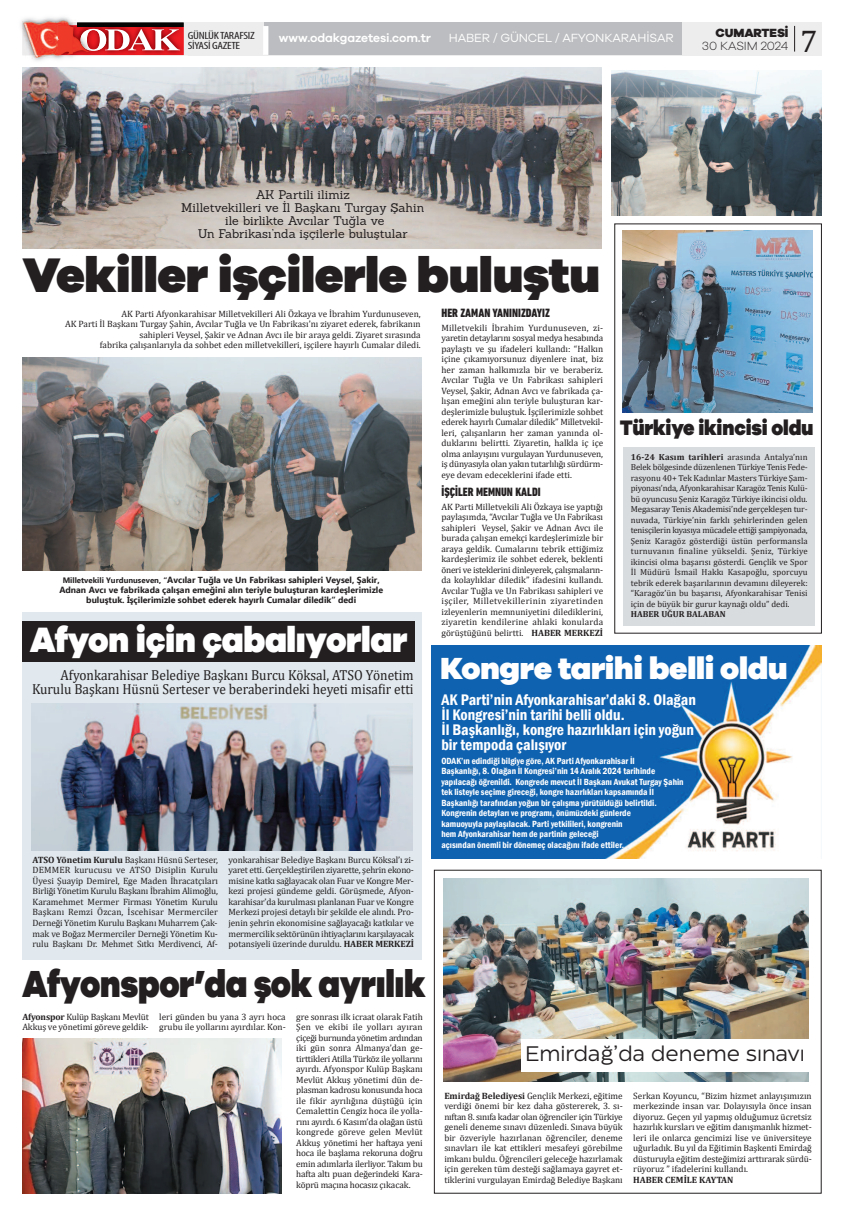
<style>
.page{position:relative;width:844px;height:1216px;background:#fff}
.page>*{position:absolute;margin:0;border:0;box-sizing:border-box;transform-origin:0 0}
.t1{font:900 50.05px "Galano Grotesque";letter-spacing:-.01em;color:#231f20}
.t2{font:900 38.85px "Galano Grotesque";letter-spacing:-.01em;color:#231f20;scale:.86 1}
.t3{font:900 36.31px "Galano Grotesque";letter-spacing:-.01em;color:#fff;scale:.93 1}
.t4{font:900 31.5px "Galano Grotesque";letter-spacing:-.01em;color:#fff}
.t5{font:31.5px "Cambria";color:#231f20}
.t6{font:900 21.61px "Galano Grotesque";letter-spacing:-.01em;color:#231f20;scale:.91 1}
.t7{font:21px "Eastman Roman Trial";color:#231f20}
.t8{font:600 condensed 15.75px/14.9px "Franklin Gothic";color:#fff}
.t9{font:14.53px/14.9px "Cambria";color:#231f20;text-align:right;scale:.92 1}
.t10{font:12.25px/13.1px "Sanchez";letter-spacing:-.005em;color:#231f20;text-align:center}
.t11{font:800 condensed 12.25px "DIN Next LT Pro";color:#231f20}
.t12{font:12.25px "Galano Grotesque";letter-spacing:-.01em;color:#fff}
.t13{font:600 12.25px "Galano Grotesque";letter-spacing:-.01em;color:#fff}
.t14{font:300 12.25px "Galano Grotesque";letter-spacing:-.01em;color:#231f20}
.t15{font:800 12.25px "Galano Grotesque";letter-spacing:-.01em;color:#231f20}
.t16{font:condensed 10.5px/10.5px "Myriad Pro";letter-spacing:-.025em;color:#231f20;scale:1.23 1}
.t17{font:9.19px/10.5px "Cambria";color:#231f20;text-align:justify}
.t18{font:600 condensed 9.19px/10.5px "Franklin Gothic";color:#fff}
.t19{font:700 9.19px "Cambria";color:#231f20}
.t20{font:8.75px/10.5px "Cambria";color:#231f20;text-align:justify}
.t21{font:700 8.75px/9.6px "Ebrima";color:#231f20;text-align:center}
.t22{font:700 8.75px "Cambria";color:#231f20}
.s1{font-size:7.88px}
.s2{font-weight:700}
</style>
<div class="page">
<div style="left:22px;top:612px;width:399px;height:347px;background:#e1e9ee"></div>
<div style="left:22px;top:22px;width:799px;height:33px;background:#ededee"></div>
<svg style="left:794px;top:26px;width:1px;height:26px"></svg>
<img style="left:180px;top:22px;width:4px;height:33px">
<img style="left:180px;top:27px;width:3px;height:28px">
<img style="left:180px;top:23px;width:3px;height:4px">
<img style="left:21px;top:21px;width:82px;height:47px">
<img style="left:73px;top:55px;width:34px;height:4px">
<img style="left:25px;top:55px;width:37px;height:5px">
<img style="left:22px;top:17px;width:50px;height:5px">
<img style="left:22px;top:22px;width:41px;height:33px">
<img style="left:58px;top:25px;width:5px;height:30px">
<svg style="left:63px;top:21px;width:117px;height:34px;background:#c35254"></svg>
<img style="left:80px;top:30px;width:11px;height:21px">
<div style="left:264px;top:22px;width:417px;height:33px;background:#bcbdc0"></div>
<div style="left:263px;top:26px;width:5px;height:29px;background:#fff"></div>
<img style="left:22px;top:68px;width:579px;height:180px">
<img style="left:22px;top:357px;width:399px;height:213px">
<img style="left:611px;top:71px;width:210px;height:144px">
<div style="left:614px;top:224px;width:207px;height:409px;border:1px solid #231f20"></div>
<div style="left:22px;top:621px;width:392px;height:40px;background:#231f20"></div>
<img style="left:31px;top:703px;width:382px;height:147px">
<img style="left:622px;top:231px;width:190px;height:182px">
<div style="left:623px;top:447px;width:192px;height:178px;background:#d9dcdf"></div>
<img style="left:22px;top:1038px;width:260px;height:155px">
<img style="left:431px;top:645px;width:390px;height:213px">
<img style="left:443px;top:878px;width:364px;height:203px">
<div style="left:521px;top:1039px;width:287px;height:32px;background:#fff"></div>
<p class="t16" style="left:188px;top:31px;width:56px">GÜNLÜKTARAFSIZ<br>SİYASİGAZETE</p>
<h3 class="t13" style="left:279px;top:33px;width:154px">www.odakgazetesi.com.tr</h3>
<h3 class="t12" style="left:449px;top:33px;width:226px">HABER / GÜNCEL / AFYONKARAHİSAR</h3>
<h3 class="t15" style="left:715px;top:28px;width:74px">CUMARTESİ</h3>
<h3 class="t14" style="left:701px;top:41px;width:88px">30 KASIM 2024</h3>
<h3 class="t5" style="left:800px;top:22px;width:19px">7</h3>
<h3 class="t10" style="left:181px;top:189px;width:244px">AK Partili ilimiz<br>Milletvekilleri ve İl Başkanı Turgay Şahin ile birlikte Avcılar Tuğla ve<br>Un Fabrikası’nda işçilerle buluştular</h3>
<h1 class="t1" style="left:22px;top:256px;width:579px">Vekiller işçilerle buluştu</h1>
<p class="t17" style="left:65px;top:308px;width:357px;text-align:right">AK Parti Afyonkarahisar Milletvekilleri Ali Özkaya ve İbrahim Yurdunuseven,<br>AK Parti İl Başkanı Turgay Şahin, Avcılar Tuğla ve Un Fabrikası’nı ziyaret ederek, fabrikanın sahipleri Veysel, Şakir ve Adnan Avcı ile bir araya geldi. Ziyaret sırasında<br>fabrika çalışanlarıyla da sohbet eden milletvekilleri, işçilere hayırlı Cumalar diledi.</p>
<p class="t21" style="left:59px;top:575px;width:325px"><span class="s1">Milletvekili Yurdunuseven, “</span>Avcılar Tuğla ve Un Fabrikası sahipleri Veysel, Şakir,<br>Adnan Avcı ve fabrikada çalışan emeğini alın teriyle buluşturan kardeşlerimizle buluştuk. İşçilerimizle sohbet ederek hayırlı Cumalar diledik” dedi</p>
<h3 class="t3" style="left:30px;top:626px;width:407px">Afyon için çabalıyorlar</h3>
<h3 class="t9" style="left:32px;top:666px;width:416px">Afyonkarahisar Belediye Başkanı Burcu Köksal, ATSO Yönetim<br>Kurulu Başkanı Hüsnü Serteser ve beraberindeki heyeti misafir etti</h3>
<p class="t17" style="left:33px;top:854px;width:187px"><span class="s2">ATSO Yönetim Kurulu</span> Başkanı Hüsnü Serteser, DEMMER kurucusu ve ATSO Disiplin Kurulu Üyesi Şuayip Demirel, Ege Maden İhracatçıları Birliği Yönetim Kurulu Başkanı İbrahim Alimoğlu, Karamehmet Mermer Firması Yönetim Kurulu Başkanı Remzi Özcan, İscehisar Mermerciler Derneği Yönetim Kurulu Başkanı Muharrem Çak&shy;mak ve Boğaz Mermerciler Derneği Yönetim Ku&shy;rulu Başkanı Dr. Mehmet Sıtkı Merdivenci, Af-</p>
<p class="t17" style="left:228px;top:854px;width:187px">yonkarahisar Belediye Başkanı Burcu Köksal’ı zi&shy;yaret etti. Gerçekleştirilen ziyarette, şehrin ekono&shy;misine katkı sağlayacak olan Fuar ve Kongre Mer&shy;kezi projesi gündeme geldi. Görüşmede, Afyon&shy;karahisar’da kurulması planlanan Fuar ve Kongre Merkezi projesi detaylı bir şekilde ele alındı. Pro&shy;jenin şehrin ekonomisine sağlayacağı katkılar ve mermercilik sektörünün ihtiyaçlarını karşılayacak potansiyeli üzerinde duruldu. <span class="s2">HABER MERKEZİ</span></p>
<h2 class="t2" style="left:22px;top:969px;width:470px">Afyonspor’da şok ayrılık</h2>
<p class="t17" style="left:22px;top:1011px;width:128px"><span class="s2">Afyonspor</span> Kulüp Başkanı Mevlüt<br>Akkuş ve yönetimi göreve geldik-</p>
<p class="t17" style="left:159px;top:1011px;width:128px">leri günden bu yana 3 ayrı hoca grubu ile yollarını ayırdılar. Kon-</p>
<p class="t17" style="left:296px;top:1011px;width:128px">gre sonrası ilk icraat olarak Fatih Şen ve ekibi ile yolları ayıran çiçeği burnunda yönetim ardından iki gün sonra Almanya’dan ge&shy;tirttikleri Atilla Türköz ile yollarını ayırdı. Afyonspor Kulüp Başkanı Mevlüt Akkuş yönetimi dün de&shy;plasman kadrosu konusunda hoca ile fikir ayrılığına düştüğü için Cemalettin Cengiz hoca ile yolla&shy;rını ayırdı. 6 Kasım’da olağan üstü kongrede göreve gelen Mevlüt Akkuş yönetimi her haftaya yeni hoca ile başlama rekoruna doğru emin adımlarla ilerliyor. Takım bu hafta altı puan değerindeki Kara&shy;köprü maçına hocasız çıkacak.</p>
<h3 class="t11" style="left:441px;top:308px;width:110px">HER ZAMAN YANINIZDAYIZ</h3>
<p class="t17" style="left:441px;top:322px;width:163px">Milletvekili İbrahim Yurdunuseven, zi&shy;yaretin detaylarını sosyal medya hesabında paylaştı ve şu ifadeleri kullandı: “Halkın içine çıkamıyorsunuz diyenlere inat, biz her zaman halkımızla bir ve beraberiz.<br>Avcılar Tuğla ve Un Fabrikası sahipleri Veysel, Şakir, Adnan Avcı ve fabrikada ça&shy;lışan emeğini alın teriyle buluşturan kar&shy;deşlerimizle buluştuk. İşçilerimizle sohbet ederek hayırlı Cumalar diledik” Milletvekil&shy;leri, çalışanların her zaman yanında ol&shy;duklarını belirtti. Ziyaretin, halkla iç içe olma anlayışını vurgulayan Yurdunuseven, iş dünyasıyla olan yakın tutarlılığı sürdürm&shy;eye devam edeceklerini ifade etti.</p>
<h3 class="t11" style="left:441px;top:487px;width:101px">İŞÇİLER MEMNUN KALDI</h3>
<p class="t17" style="left:441px;top:501px;width:163px">AK Parti Milletvekili Ali Özkaya ise yaptığı paylaşımda, “Avcılar Tuğla ve Un Fabrikası sahipleri Veysel, Şakir ve Adnan Avcı ile burada çalışan emekçi kardeşlerimizle bir araya geldik. Cumalarını tebrik ettiğimiz kardeşlerimiz ile sohbet ederek, beklenti öneri ve isteklerini dinleyerek, çalışmaların&shy;da kolaylıklar diledik” ifadesini kullandı.<br>Avcılar Tuğla ve Un Fabrikası sahipleri ve işçiler, Milletvekillerinin ziyaretinden izleyenlerin memnuniyetini dilediklerini, ziyaretin kendilerine ahlaki konularda görüştüğünü belirtti. <span class="s2">HABER MERKEZİ</span></p>
<h3 class="t6" style="left:619px;top:419px;width:214px">Türkiye ikincisi oldu</h3>
<p class="t20" style="left:630px;top:451px;width:178px"><span class="s2">16-24 Kasım tarihleri</span> arasında Antalya’nın Belek bölgesinde düzenlenen Türkiye Tenis Fede&shy;rasyonu 40+ Tek Kadınlar Masters Türkiye Şam&shy;piyonası’nda, Afyonkarahisar Karagöz Tenis Kulü&shy;bü oyuncusu Şeniz Karagöz Türkiye ikincisi oldu.<br>Megasaray Tenis Akademisi’nde gerçekleşen tur&shy;nuvada, Türkiye’nin farklı şehirlerinden gelen tenisçilerin kıyasıya mücadele ettiği şampiyonada, Şeniz Karagöz gösterdiği üstün performansla turnuvanın finaline yükseldi. Şeniz, Türkiye ikincisi olma başarısı gösterdi. Gençlik ve Spor İl Müdürü İsmail Hakkı Kasapoğlu, sporcuyu tebrik ederek başarılarının devamını dileyerek: “Karagöz’ün bu başarısı, Afyonkarahisar Tenisi için de büyük bir gurur kaynağı oldu” dedi.</p>
<p class="t22" style="left:630px;top:609px;width:96px">HABER UĞUR BALABAN</p>
<h3 class="t4" style="left:440px;top:656px;width:348px">Kongre tarihi belli oldu</h3>
<h3 class="t8" style="left:441px;top:692px;width:256px">AK Parti’nin Afyonkarahisar’daki 8. Olağan İl Kongresi’nin tarihi belli oldu.<br>İl Başkanlığı, kongre hazırlıkları için yoğun bir tempoda çalışıyor</h3>
<p class="t18" style="left:441px;top:755px;width:244px">ODAK’ın edindiği bilgiye göre, AK Parti Afyonkarahisar İl<br>Başkanlığı, 8. Olağan İl Kongresi’nin 14 Aralık 2024 tarihinde yapılacağı öğrenildi. Kongrede mevcut İl Başkanı Avukat Turgay Şahin tek listeyle seçime gireceği, kongre hazırlıkları kapsamında İl Başkanlığı tarafından yoğun bir çalışma yürütüldüğü belirtildi.<br>Kongrenin detayları ve programı, önümüzdeki günlerde<br>kamuoyuyla paylaşılacak. Parti yetkilileri, kongrenin<br>hem Afyonkarahisar hem de partinin geleceği<br>açısından önemli bir dönemeç olacağını ifade ettiler.</p>
<h3 class="t7" style="left:525px;top:1045px;width:281px">Emirdağ’da deneme sınavı</h3>
<p class="t17" style="left:444px;top:1090px;width:180px"><span class="s2">Emirdağ Belediyesi</span> Gençlik Merkezi, eğitime verdiği önemi bir kez daha göstererek, 3. sı&shy;nıftan 8. sınıfa kadar olan öğrenciler için Türkiye geneli deneme sınavı düzenledi. Sınava büyük bir özveriyle hazırlanan öğrenciler, deneme sınavları ile kat ettikleri mesafeyi görebilme imkanı buldu. Öğrencileri geleceğe hazırlamak için gereken tüm desteği sağlamaya gayret et&shy;tiklerini vurgulayan Emirdağ Belediye Başkanı</p>
<p class="t17" style="left:633px;top:1090px;width:180px">Serkan Koyuncu, “Bizim hizmet anlayışımızın merkezinde insan var. Dolayısıyla önce insan diyoruz. Geçen yıl yapmış olduğumuz ücretsiz hazırlık kursları ve eğitim danışmanlık hizmet&shy;leri ile onlarca gencimizi lise ve üniversiteye uğurladık. Bu yıl da Eğitimin Başkenti Emirdağ düsturuyla eğitim desteğimizi arttırarak sürdü&shy;rüyoruz ” ifadelerini kullandı.</p>
<p class="t19" style="left:633px;top:1174px;width:102px">HABER CEMİLE KAYTAN</p>
</div>
